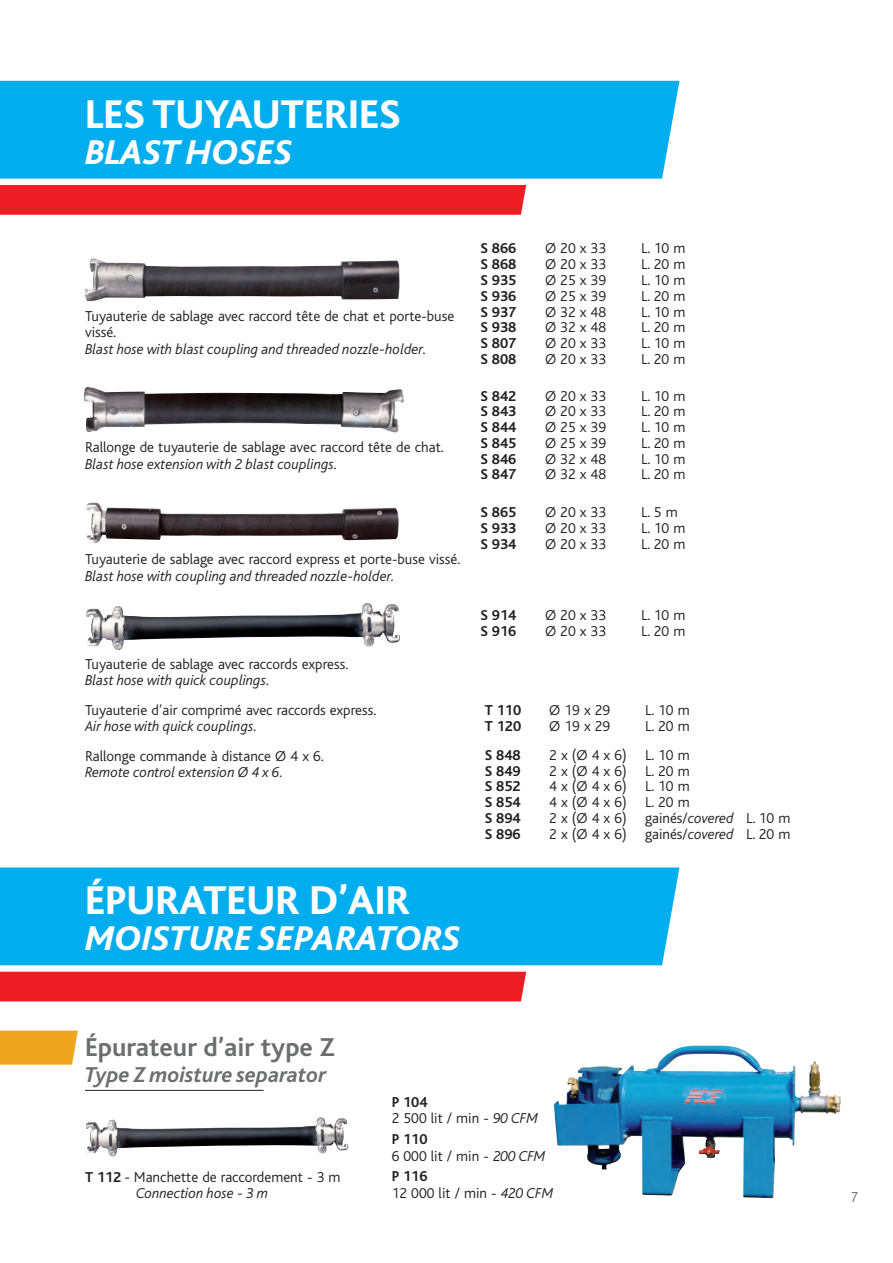
<style>
.page{position:relative;width:893px;height:1263px;background:#fff}
.page>*{position:absolute;margin:0;border:0;box-sizing:border-box;transform-origin:0 0}
.t1{font:800 42px "Bliss";color:#fff}
.t2{font:italic 800 36px "Bliss";color:#fff}
.t3{font:700 27px "Bliss";color:#6c6d70}
.t4{font:italic 700 22.5px "Bliss";color:#6c6d70}
.t5{font:300 15px/16.5px "Bliss";color:#231f20}
.t6{font:italic 300 15px "Bliss";color:#231f20}
.t7{font:700 15px "Bliss";color:#231f20}
.t8{font:300 15px "Bliss";color:#6c6d70}
.s1{font-style:italic}
.s2{font-weight:700}
</style>
<div class="page">
<svg style="left:0;top:1030px;width:78px;height:34px;background:#eeaa2b"></svg>
<div style="left:0;top:81px;width:679px;height:98px;background:#00aeef"></div>
<div style="left:0;top:867px;width:679px;height:98px;background:#00aeef"></div>
<div style="left:0;top:185px;width:526px;height:30px;background:#ee1d23"></div>
<div style="left:0;top:972px;width:526px;height:29px;background:#ee1d23"></div>
<img style="left:84px;top:258px;width:316px;height:43px">
<img style="left:84px;top:387px;width:320px;height:46px">
<img style="left:86px;top:503px;width:313px;height:40px">
<img style="left:86px;top:603px;width:314px;height:47px">
<img style="left:86px;top:1117px;width:263px;height:40px">
<img style="left:554px;top:1046px;width:139px;height:150px">
<hr style="left:85px;top:1090px;width:179px;height:1px;background:#231f20">
<h1 class="t1" style="left:85px;top:92px;width:317px">LES TUYAUTERIES</h1>
<h2 class="t2" style="left:85px;top:133px;width:209px">BLAST HOSES</h2>
<p class="t5" style="left:85px;top:308px;width:371px">Tuyauterie de sablage avec raccord tête de chat et porte-buse vissé.</p>
<p class="t6" style="left:85px;top:341px;width:343px">Blast hose with blast coupling and threaded nozzle-holder.</p>
<p class="t5" style="left:85px;top:439px;width:360px">Rallonge de tuyauterie de sablage avec raccord tête de chat.</p>
<p class="t6" style="left:85px;top:456px;width:254px">Blast hose extension with 2 blast couplings.</p>
<p class="t5" style="left:85px;top:551px;width:377px">Tuyauterie de sablage avec raccord express et porte-buse vissé.</p>
<p class="t6" style="left:85px;top:568px;width:312px">Blast hose with coupling and threaded nozzle-holder.</p>
<p class="t5" style="left:85px;top:656px;width:265px">Tuyauterie de sablage avec raccords express.</p>
<p class="t6" style="left:85px;top:673px;width:187px">Blast hose with quick couplings.</p>
<p class="t5" style="left:85px;top:702px;width:293px">Tuyauterie d’air comprimé avec raccords express.</p>
<p class="t6" style="left:85px;top:719px;width:174px">Air hose with quick couplings.</p>
<p class="t5" style="left:85px;top:748px;width:240px">Rallonge commande à distance Ø 4 x 6.</p>
<p class="t6" style="left:85px;top:765px;width:200px">Remote control extension Ø 4 x 6.</p>
<h1 class="t1" style="left:85px;top:879px;width:326px">ÉPURATEUR D’AIR</h1>
<h2 class="t2" style="left:85px;top:920px;width:377px">MOISTURE SEPARATORS</h2>
<p class="t7" style="left:480px;top:241px;width:37px">S 866</p>
<p class="t5" style="left:545px;top:241px;width:63px">Ø 20 x 33</p>
<p class="t5" style="left:641px;top:241px;width:46px">L. 10 m</p>
<p class="t7" style="left:480px;top:256px;width:37px">S 868</p>
<p class="t5" style="left:545px;top:256px;width:63px">Ø 20 x 33</p>
<p class="t5" style="left:641px;top:256px;width:46px">L. 20 m</p>
<p class="t7" style="left:480px;top:272px;width:37px">S 935</p>
<p class="t5" style="left:545px;top:272px;width:63px">Ø 25 x 39</p>
<p class="t5" style="left:641px;top:272px;width:46px">L. 10 m</p>
<p class="t7" style="left:480px;top:288px;width:37px">S 936</p>
<p class="t5" style="left:545px;top:288px;width:63px">Ø 25 x 39</p>
<p class="t5" style="left:641px;top:288px;width:46px">L. 20 m</p>
<p class="t7" style="left:480px;top:304px;width:37px">S 937</p>
<p class="t5" style="left:545px;top:304px;width:63px">Ø 32 x 48</p>
<p class="t5" style="left:641px;top:304px;width:46px">L. 10 m</p>
<p class="t7" style="left:480px;top:319px;width:37px">S 938</p>
<p class="t5" style="left:545px;top:319px;width:63px">Ø 32 x 48</p>
<p class="t5" style="left:641px;top:319px;width:46px">L. 20 m</p>
<p class="t7" style="left:480px;top:335px;width:37px">S 807</p>
<p class="t5" style="left:545px;top:335px;width:63px">Ø 20 x 33</p>
<p class="t5" style="left:641px;top:335px;width:46px">L. 10 m</p>
<p class="t7" style="left:480px;top:351px;width:37px">S 808</p>
<p class="t5" style="left:545px;top:351px;width:63px">Ø 20 x 33</p>
<p class="t5" style="left:641px;top:351px;width:46px">L. 20 m</p>
<p class="t7" style="left:480px;top:388px;width:37px">S 842</p>
<p class="t5" style="left:545px;top:388px;width:63px">Ø 20 x 33</p>
<p class="t5" style="left:641px;top:388px;width:46px">L. 10 m</p>
<p class="t7" style="left:480px;top:404px;width:37px">S 843</p>
<p class="t5" style="left:545px;top:404px;width:63px">Ø 20 x 33</p>
<p class="t5" style="left:641px;top:404px;width:46px">L. 20 m</p>
<p class="t7" style="left:480px;top:419px;width:37px">S 844</p>
<p class="t5" style="left:545px;top:419px;width:63px">Ø 25 x 39</p>
<p class="t5" style="left:641px;top:419px;width:46px">L. 10 m</p>
<p class="t7" style="left:480px;top:435px;width:37px">S 845</p>
<p class="t5" style="left:545px;top:435px;width:63px">Ø 25 x 39</p>
<p class="t5" style="left:641px;top:435px;width:46px">L. 20 m</p>
<p class="t7" style="left:480px;top:451px;width:37px">S 846</p>
<p class="t5" style="left:545px;top:451px;width:63px">Ø 32 x 48</p>
<p class="t5" style="left:641px;top:451px;width:46px">L. 10 m</p>
<p class="t7" style="left:480px;top:467px;width:37px">S 847</p>
<p class="t5" style="left:545px;top:467px;width:63px">Ø 32 x 48</p>
<p class="t5" style="left:641px;top:467px;width:46px">L. 20 m</p>
<p class="t7" style="left:480px;top:504px;width:37px">S 865</p>
<p class="t5" style="left:545px;top:504px;width:63px">Ø 20 x 33</p>
<p class="t5" style="left:641px;top:504px;width:38px">L. 5 m</p>
<p class="t7" style="left:480px;top:520px;width:37px">S 933</p>
<p class="t5" style="left:545px;top:520px;width:63px">Ø 20 x 33</p>
<p class="t5" style="left:641px;top:520px;width:46px">L. 10 m</p>
<p class="t7" style="left:480px;top:536px;width:37px">S 934</p>
<p class="t5" style="left:545px;top:536px;width:63px">Ø 20 x 33</p>
<p class="t5" style="left:641px;top:536px;width:46px">L. 20 m</p>
<p class="t7" style="left:480px;top:607px;width:37px">S 914</p>
<p class="t5" style="left:545px;top:607px;width:63px">Ø 20 x 33</p>
<p class="t5" style="left:641px;top:607px;width:46px">L. 10 m</p>
<p class="t7" style="left:480px;top:623px;width:37px">S 916</p>
<p class="t5" style="left:545px;top:623px;width:63px">Ø 20 x 33</p>
<p class="t5" style="left:641px;top:623px;width:46px">L. 20 m</p>
<p class="t7" style="left:485px;top:702px;width:38px">T 110</p>
<p class="t5" style="left:549px;top:702px;width:63px">Ø 19 x 29</p>
<p class="t5" style="left:645px;top:702px;width:46px">L. 10 m</p>
<p class="t7" style="left:485px;top:718px;width:38px">T 120</p>
<p class="t5" style="left:549px;top:718px;width:63px">Ø 19 x 29</p>
<p class="t5" style="left:645px;top:718px;width:46px">L. 20 m</p>
<p class="t7" style="left:485px;top:747px;width:37px">S 848</p>
<p class="t5" style="left:549px;top:747px;width:142px">2 x (Ø 4 x 6) L. 10 m</p>
<p class="t7" style="left:485px;top:763px;width:37px">S 849</p>
<p class="t5" style="left:549px;top:763px;width:142px">2 x (Ø 4 x 6) L. 20 m</p>
<p class="t7" style="left:485px;top:779px;width:37px">S 852</p>
<p class="t5" style="left:549px;top:778px;width:142px">4 x (Ø 4 x 6) L. 10 m</p>
<p class="t7" style="left:485px;top:794px;width:37px">S 854</p>
<p class="t5" style="left:549px;top:794px;width:142px">4 x (Ø 4 x 6) L. 20 m</p>
<p class="t7" style="left:485px;top:810px;width:37px">S 894</p>
<p class="t5" style="left:549px;top:810px;width:243px">2 x (Ø 4 x 6) gainés/<span class="s1">covered</span> L. 10 m</p>
<p class="t7" style="left:485px;top:826px;width:37px">S 896</p>
<p class="t5" style="left:549px;top:826px;width:243px">2 x (Ø 4 x 6) gainés/<span class="s1">covered</span> L. 20 m</p>
<h3 class="t3" style="left:85px;top:1033px;width:251px">Épurateur d’air type Z</h3>
<h3 class="t4" style="left:85px;top:1062px;width:243px">Type Z moisture separator</h3>
<p class="t5" style="left:136px;top:1169px;width:206px;text-indent:-51px"><span class="s2">T 112</span> <span class="s1">-</span> Manchette de raccordement - 3 m<br><span class="s1">Connection hose - 3 m</span></p>
<p class="t5" style="left:392px;top:1094px;width:148px"><span class="s2">P 104<br></span>2 500 lit / min - <span class="s1">90 CFM</span></p>
<p class="t5" style="left:392px;top:1131px;width:155px"><span class="s2">P 110<br></span>6 000 lit / min - <span class="s1">200 CFM</span></p>
<p class="t5" style="left:392px;top:1168px;width:163px"><span class="s2">P 116<br></span>12 000 lit / min - <span class="s1">420 CFM</span></p>
<p class="t8" style="left:850px;top:1189px;width:9px">7</p>
</div>
